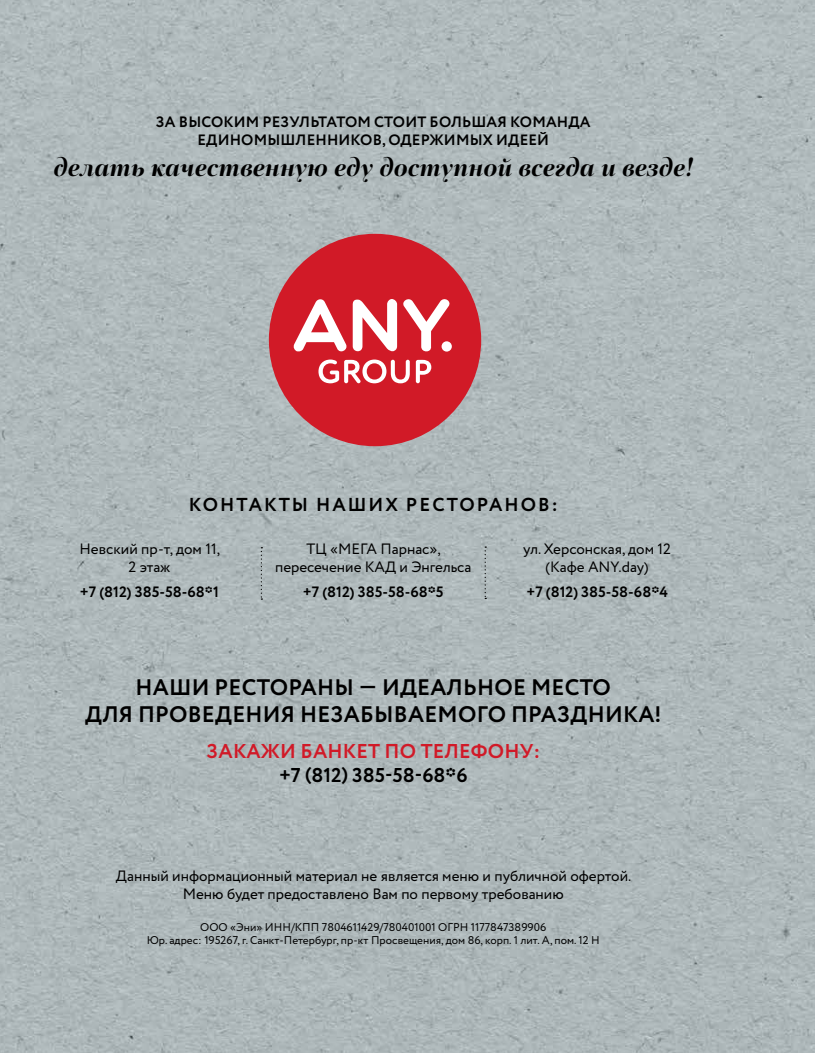
<style>
.page{position:relative;width:815px;height:1053px;background:#fff}
.page>*{position:absolute;margin:0;border:0;box-sizing:border-box;transform-origin:0 0}
.t1{font:italic 700 26.25px "PF Regal Display Pro";color:#000}
.t2{font:700 22.5px/27px "Circe";letter-spacing:.01em;color:#000;text-align:center}
.t3{font:700 20px "Circe";letter-spacing:.01em;color:#d11a28}
.t4{font:700 20px "Circe";color:#000}
.t5{font:700 18.75px "Circe";letter-spacing:.11em;color:#000}
.t6{font:15px/18px "Circe";color:#000;text-align:center}
.t7{font:700 15px/18px "Circe";letter-spacing:.01em;color:#000;text-align:center}
.t8{font:11.25px/13.5px "Circe";color:#000;text-align:center}
</style>
<div class="page">
<img style="left:0;top:0;width:815px;height:1052px">
<div style="left:269px;top:234px;width:212px;height:212px;background:#d11a27;border-radius:50%"></div>
<svg style="left:293px;top:299px;width:159px;height:84px"></svg>
<div style="left:442px;top:341px;width:10px;height:10px;background:#fff;border-radius:50%"></div>
<svg style="left:261px;top:547px;width:1px;height:52px"></svg>
<svg style="left:485px;top:546px;width:1px;height:53px"></svg>
<p class="t7" style="left:156px;top:113px;width:436px">ЗА ВЫСОКИМ РЕЗУЛЬТАТОМ СТОИТ БОЛЬШАЯ КОМАНДА<br>ЕДИНОМЫШЛЕННИКОВ, ОДЕРЖИМЫХ ИДЕЕЙ</p>
<h1 class="t1" style="left:53px;top:152px;width:641px">делать качественную еду доступной всегда и везде!</h1>
<p class="t5" style="left:189px;top:492px;width:370px">КОНТАКТЫ НАШИХ РЕСТОРАНОВ:</p>
<p class="t6" style="left:79px;top:540px;width:142px">Невский пр-т, дом 11,<br>2 этаж</p>
<p class="t7" style="left:80px;top:583px;width:140px">+7 (812) 385-58-68*1</p>
<p class="t6" style="left:523px;top:540px;width:149px">ул. Херсонская, дом 12 (Кафе ANY.day)</p>
<p class="t7" style="left:526px;top:583px;width:143px">+7 (812) 385-58-68*4</p>
<p class="t6" style="left:275px;top:540px;width:198px">ТЦ «МЕГА Парнас», пересечение КАД и Энгельса</p>
<p class="t7" style="left:303px;top:583px;width:142px">+7 (812) 385-58-68*5</p>
<h2 class="t2" style="left:85px;top:674px;width:578px">НАШИ РЕСТОРАНЫ — ИДЕАЛЬНОЕ МЕСТО<br>ДЛЯ ПРОВЕДЕНИЯ НЕЗАБЫВАЕМОГО ПРАЗДНИКА!</h2>
<h3 class="t3" style="left:207px;top:738px;width:335px">ЗАКАЖИ БАНКЕТ ПО ТЕЛЕФОНУ:</h3>
<h3 class="t4" style="left:279px;top:762px;width:190px">+7 (812) 385-58-68*6</h3>
<p class="t6" style="left:116px;top:867px;width:517px">Данный информационный материал не является меню и публичной офертой.<br>Меню будет предоставлено Вам по первому требованию</p>
<p class="t8" style="left:147px;top:920px;width:455px">ООО «Эни» ИНН/КПП 7804611429/780401001 ОГРН 1177847389906<br>Юр. адрес: 195267, г. Санкт-Петербург, пр-кт Просвещения, дом 86, корп. 1 лит. А, пом. 12 Н</p>
</div>
